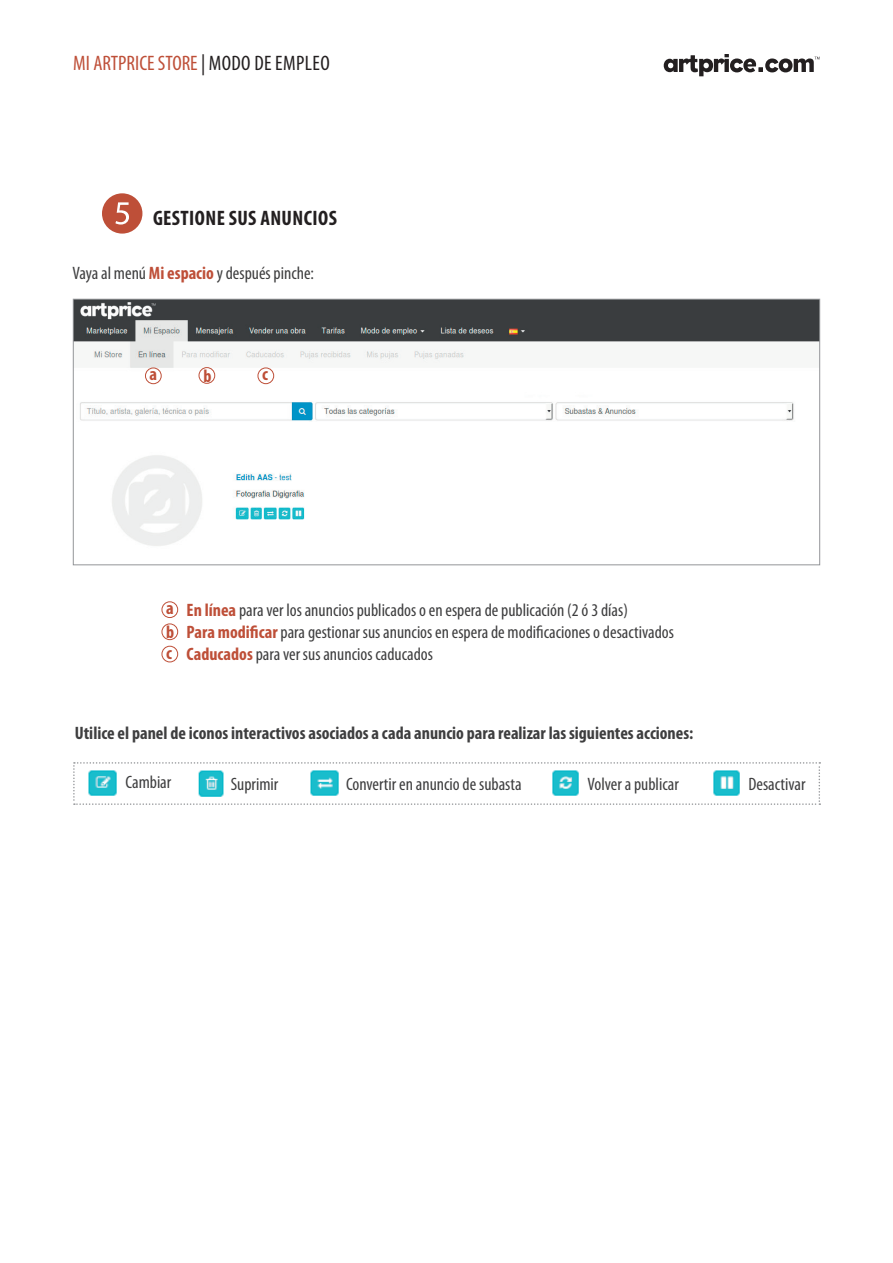
<style>
.page{position:relative;width:893px;height:1263px;background:#fff}
.page>*{position:absolute;margin:0;border:0;box-sizing:border-box;transform-origin:0 0}
.t1{font:condensed 21px "Myriad Pro";color:#be4f38}
.t2{font:700 condensed 21px "Myriad Pro";letter-spacing:.02em;color:#231f20}
.t3{font:condensed 18px "Myriad Pro";color:#3e3e3f}
.t4{font:700 condensed 18px "Myriad Pro";color:#3e3e3f}
.t5{font:700 condensed 18px "Myriad Pro";color:#be4f38}
.s1{color:#231f20}
.s2{font-weight:700;color:#be4f38}
</style>
<div class="page">
<svg style="left:102px;top:193px;width:40px;height:41px"></svg>
<svg style="left:664px;top:54px;width:156px;height:22px"></svg>
<img style="left:75px;top:301px;width:743px;height:245px">
<div style="left:73px;top:299px;width:747px;height:266px;border:1px solid #939598"></div>
<div style="left:145px;top:368px;width:17px;height:16px;border:1px solid #be4f38;border-radius:50%"></div>
<div style="left:199px;top:367px;width:16px;height:17px;border:1px solid #be4f38;border-radius:50%"></div>
<div style="left:258px;top:368px;width:16px;height:16px;border:1px solid #be4f38;border-radius:50%"></div>
<div style="left:162px;top:601px;width:16px;height:17px;border:1px solid #be4f38;border-radius:50%"></div>
<div style="left:162px;top:623px;width:16px;height:17px;border:1px solid #be4f38;border-radius:50%"></div>
<div style="left:162px;top:646px;width:16px;height:16px;border:1px solid #be4f38;border-radius:50%"></div>
<svg style="left:73px;top:762px;width:747px;height:43px"></svg>
<p class="t1" style="left:73px;top:50px;width:258px">MI ARTPRICE STORE <span class="s1">| MODO DE EMPLEO</span></p>
<p class="t2" style="left:153px;top:204px;width:185px">GESTIONE SUS ANUNCIOS</p>
<p class="t3" style="left:72px;top:262px;width:243px">Vaya al menú <span class="s2">Mi espacio</span> y después pinche:</p>
<p class="t5" style="left:149px;top:363px;width:9px">a</p>
<p class="t5" style="left:204px;top:364px;width:10px">b</p>
<p class="t5" style="left:262px;top:363px;width:7px">c</p>
<p class="t5" style="left:166px;top:596px;width:9px">a</p>
<p class="t5" style="left:166px;top:621px;width:10px">b</p>
<p class="t5" style="left:166px;top:641px;width:7px">c</p>
<p class="t3" style="left:187px;top:599px;width:443px"><span class="s2">En línea</span> para ver los anuncios publicados o en espera de publicación (2 ó 3 días)</p>
<p class="t3" style="left:187px;top:643px;width:248px"><span class="s2">Caducados</span> para ver sus anuncios caducados</p>
<p class="t3" style="left:187px;top:621px;width:489px"><span class="s2">Para modificar</span> para gestionar sus anuncios en espera de modificaciones o desactivados</p>
<p class="t4" style="left:75px;top:722px;width:620px">Utilice el panel de iconos interactivos asociados a cada anuncio para realizar las siguientes acciones:</p>
<p class="t3" style="left:231px;top:773px;width:49px">Suprimir</p>
<p class="t3" style="left:346px;top:773px;width:177px">Convertir en anuncio de subasta</p>
<p class="t3" style="left:588px;top:773px;width:93px">Volver a publicar</p>
<p class="t3" style="left:748px;top:773px;width:59px">Desactivar</p>
<p class="t3" style="left:126px;top:772px;width:47px">Cambiar</p>
</div>
